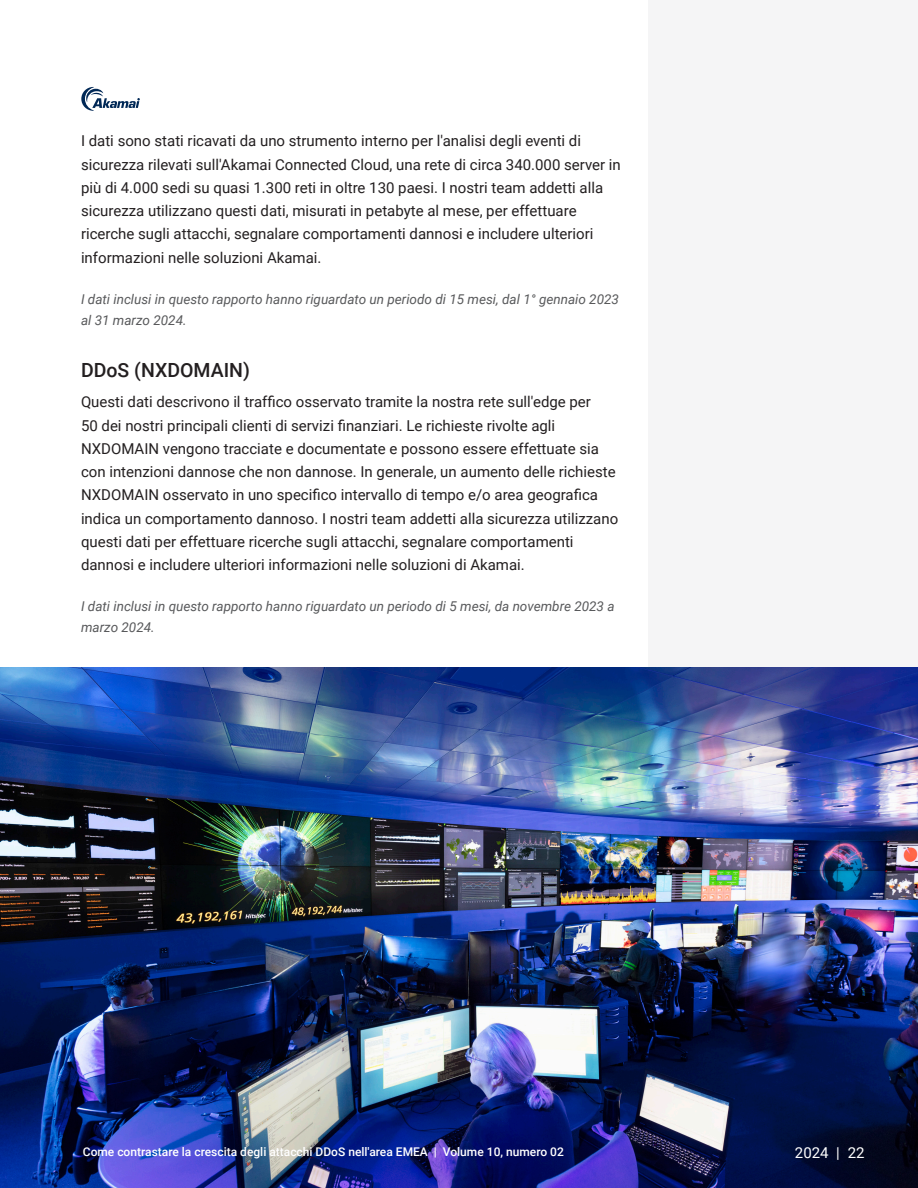
<style>
.page{position:relative;width:918px;height:1188px;background:#fff}
.page>*{position:absolute;margin:0;border:0;box-sizing:border-box;transform-origin:0 0}
.H2_-_Subhead{font:500 19.5px "Roboto";color:#231f20}
.Body{font:15px/23.2px "Roboto";color:#231f20}
.t1{font:15px "Roboto";color:#fff}
.Fig_Sub{font:italic 13.5px/21px "Roboto";color:#58595b}
.t2{font:500 12px "Roboto";color:#fff}
.s1{font-weight:700}
</style>
<div class="page">
<svg style="left:81px;top:87px;width:59px;height:24px"></svg>
<div style="left:648px;top:0;width:270px;height:1188px;background:#f5f5f6"></div>
<img style="left:0;top:667px;width:918px;height:521px">
<p class="Body" style="left:81px;top:129px;width:541px">I dati sono stati ricavati da uno strumento interno per l'analisi degli eventi di sicurezza rilevati sull'Akamai Connected Cloud, una rete di circa 340.000 server in più di 4.000 sedi su quasi 1.300 reti in oltre 130 paesi. I nostri team addetti alla sicurezza utilizzano questi dati, misurati in petabyte al mese, per effettuare ricerche sugli attacchi, segnalare comportamenti dannosi e includere ulteriori informazioni nelle soluzioni Akamai.</p>
<p class="Fig_Sub" style="left:81px;top:288px;width:540px">I dati inclusi in questo rapporto hanno riguardato un periodo di 15 mesi, dal 1° gennaio 2023 al 31 marzo 2024.</p>
<p class="H2_-_Subhead" style="left:81px;top:357px;width:171px">DDoS (NXDOMAIN)</p>
<p class="Body" style="left:81px;top:390px;width:539px">Questi dati descrivono il traffico osservato tramite la nostra rete sull'edge per<br>50 dei nostri principali clienti di servizi finanziari. Le richieste rivolte agli NXDOMAIN vengono tracciate e documentate e possono essere effettuate sia con intenzioni dannose che non dannose. In generale, un aumento delle richieste NXDOMAIN osservato in uno specifico intervallo di tempo e/o area geografica indica un comportamento dannoso. I nostri team addetti alla sicurezza utilizzano questi dati per effettuare ricerche sugli attacchi, segnalare comportamenti dannosi e includere ulteriori informazioni nelle soluzioni di Akamai.</p>
<p class="Fig_Sub" style="left:81px;top:595px;width:535px">I dati inclusi in questo rapporto hanno riguardato un periodo di 5 mesi, da novembre 2023 a marzo 2024.</p>
<p class="t2" style="left:83px;top:1144px;width:482px">Come contrastare la crescita degli attacchi DDoS nell'area EMEA <span class="s1">|</span> Volume 10, numero 02</p>
<p class="t1" style="left:795px;top:1142px;width:71px">2024 | 22</p>
</div>
